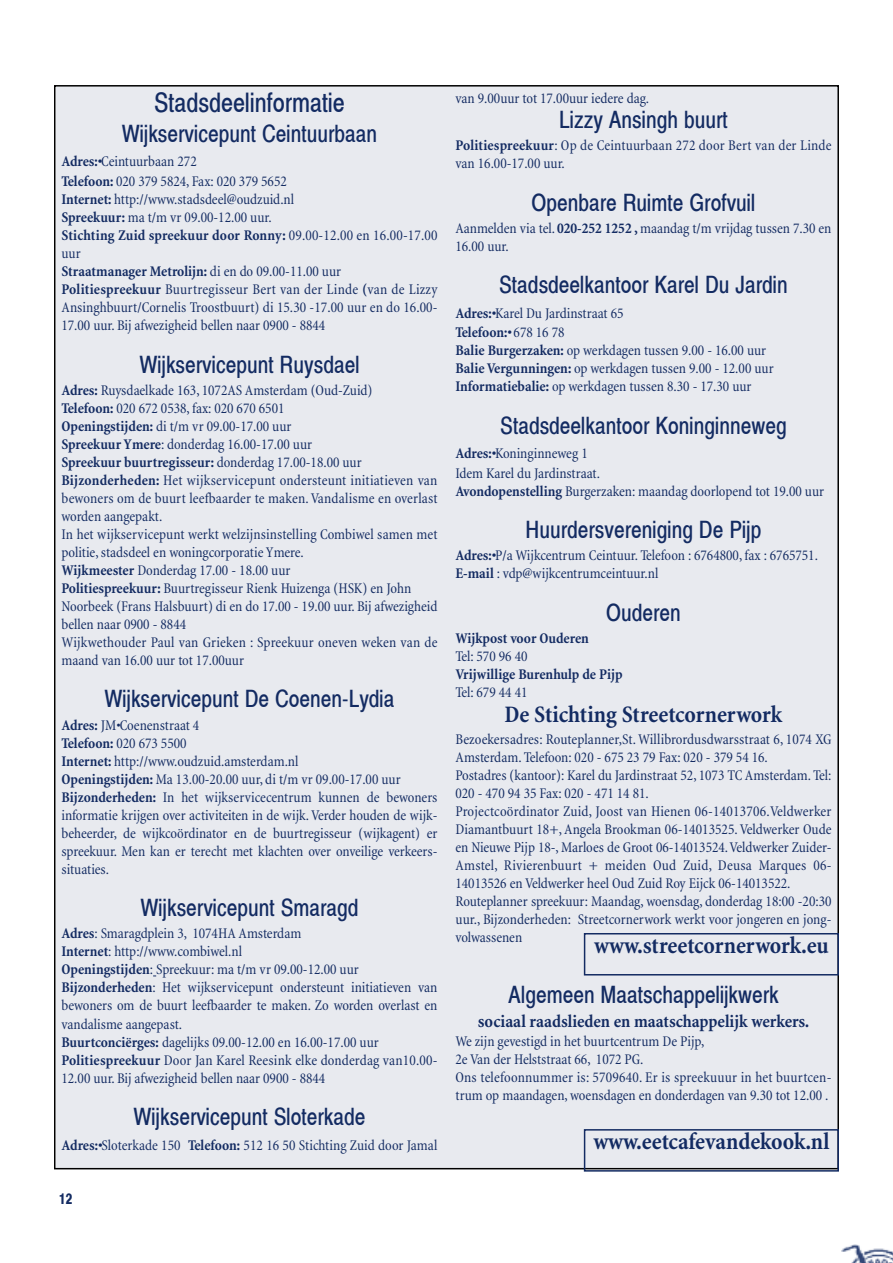
<style>
.page{position:relative;width:893px;height:1263px;background:#fff}
.page>*{position:absolute;margin:0;border:0;box-sizing:border-box;transform-origin:0 0}
.t1{font:27px "Xerox Sans Serif Narrow FC";color:#132b62}
.t2{font:24px "Xerox Sans Serif Narrow FC";color:#132b62}
.t3{font:700 condensed 24px "Minion";letter-spacing:-.005em;color:#132b62}
.t4{font:700 condensed 18px "Minion";color:#132b62}
.t5{font:condensed 15px/18px "Minion";color:#132b62}
.t6{font:700 condensed 15px "Minion";letter-spacing:-.005em;color:#132b62}
.t7{font:700 15px "Xerox Sans Serif Narrow FC";color:#132b62}
.s1{font-weight:700}
</style>
<div class="page">
<div style="left:56px;top:87px;width:781px;height:1081px;background:#e8eaef"></div>
<div style="left:584px;top:933px;width:255px;height:42px;border:2px solid #132b62"></div>
<div style="left:584px;top:1129px;width:255px;height:42px;border:2px solid #132b62"></div>
<img style="left:842px;top:1245px;width:51px;height:18px">
<h1 class="t1" style="left:154px;top:93px;width:192px">Stadsdeelinformatie</h1>
<h2 class="t2" style="left:122px;top:125px;width:257px">Wijkservicepunt Ceintuurbaan</h2>
<p class="t5" style="left:61px;top:153px;width:227px;line-height:19.5px"><span class="s1">Adres:•</span>Ceintuurbaan 272<br><span class="s1">Telefoon:</span> 020 379 5824, Fax: 020 379 5652</p>
<p class="t5" style="left:61px;top:191px;width:377px"><span class="s1">Internet:</span> http://www.stadsdeel@oudzuid.nl<br><span class="s1">Spreekuur:</span> ma t/m vr 09.00-12.00 uur.<br><span class="s1">Stichting Zuid spreekuur door Ronny:</span> 09.00-12.00 en 16.00-17.00 uur<br><span class="s1">Straatmanager Metrolijn:</span> di en do 09.00-11.00 uur <span class="s1">Politiespreekuur</span> Buurtregisseur Bert van der Linde <span class="s1">(</span>van de Lizzy Ansinghbuurt/Cornelis Troostbuurt) di 15.30 -17.00 uur en do 16.00- 17.00 uur. Bij afwezigheid bellen naar 0900 - 8844</p>
<h2 class="t2" style="left:139px;top:355px;width:222px">Wijkservicepunt Ruysdael</h2>
<p class="t5" style="left:61px;top:382px;width:377px"><span class="s1">Adres:</span> Ruysdaelkade 163, 1072AS Amsterdam (Oud-Zuid)<br><span class="s1">Telefoon:</span> 020 672 0538, fax: 020 670 6501<br><span class="s1">Openingstijden:</span> di t/m vr 09.00-17.00 uur<br><span class="s1">Spreekuur Ymere</span>: donderdag 16.00-17.00 uur<br><span class="s1">Spreekuur buurtregisseur:</span> donderdag 17.00-18.00 uur <span class="s1">Bijzonderheden:</span> Het wijkservicepunt ondersteunt initiatieven van bewoners om de buurt leefbaarder te maken.Vandalisme en overlast worden aangepakt.<br>In het wijkservicepunt werkt welzijnsinstelling Combiwel samen met politie,stadsdeel en woningcorporatie Ymere.<br><span class="s1">Wijkmeester</span> Donderdag 17.00 - 18.00 uur<br><span class="s1">Politiespreekuur:</span> Buurtregisseur Rienk Huizenga (HSK) en John Noorbeek (Frans Halsbuurt) di en do 17.00 - 19.00 uur. Bij afwezigheid bellen naar 0900 - 8844<br>Wijkwethouder Paul van Grieken : Spreekuur oneven weken van de maand van 16.00 uur tot 17.00uur</p>
<h2 class="t2" style="left:104px;top:690px;width:292px">Wijkservicepunt De Coenen-Lydia</h2>
<p class="t5" style="left:61px;top:717px;width:377px"><span class="s1">Adres:</span> JM•Coenenstraat 4<br><span class="s1">Telefoon:</span> 020 673 5500<br><span class="s1">Internet:</span> http://www.oudzuid.amsterdam.nl<br><span class="s1">Openingstijden:</span> Ma 13.00-20.00 uur, di t/m vr 09.00-17.00 uur <span class="s1">Bijzonderheden:</span> In het wijkservicecentrum kunnen de bewoners informatie krijgen over activiteiten in de wijk.Verder houden de wijk&shy;beheerder, de wijkcoördinator en de buurtregisseur (wijkagent) er spreekuur. Men kan er terecht met klachten over onveilige verkeers&shy;situaties.</p>
<h2 class="t2" style="left:140px;top:899px;width:220px">Wijkservicepunt Smaragd</h2>
<p class="t5" style="left:62px;top:926px;width:377px"><span class="s1">Adres</span>: Smaragdplein 3, 1074HA Amsterdam<br><span class="s1">Internet</span>: http://www.combiwel.nl<br><span class="s1">Openingstijden</span>: Spreekuur: ma t/m vr 09.00-12.00 uur <span class="s1">Bijzonderheden</span>: Het wijkservicepunt ondersteunt initiatieven van bewoners om de buurt leefbaarder te maken. Zo worden overlast en vandalisme aangepast.<br><span class="s1">Buurtconciërges:</span> dagelijks 09.00-12.00 en 16.00-17.00 uur <span class="s1">Politiespreekuur</span> Door Jan Karel Reesink elke donderdag van10.00- 12.00 uur. Bij afwezigheid bellen naar 0900 - 8844</p>
<h2 class="t2" style="left:133px;top:1108px;width:234px">Wijkservicepunt Sloterkade</h2>
<p class="t5" style="left:62px;top:1137px;width:377px"><span class="s1">Adres:•</span>Sloterkade 150 <span class="s1">Telefoon:</span> 512 16 50 Stichting Zuid door Jamal</p>
<p class="t7" style="left:59px;top:1193px;width:15px">12</p>
<p class="t5" style="left:455px;top:91px;width:195px">van 9.00uur tot 17.00uur iedere dag.</p>
<h2 class="t2" style="left:559px;top:111px;width:170px">Lizzy Ansingh buurt</h2>
<p class="t5" style="left:455px;top:137px;width:377px"><span class="s1">Politiespreekuur</span>: Op de Ceintuurbaan 272 door Bert van der Linde van 16.00-17.00 uur.</p>
<h2 class="t2" style="left:531px;top:193px;width:225px">Openbare Ruimte Grofvuil</h2>
<p class="t5" style="left:455px;top:220px;width:377px">Aanmelden via tel. <span class="s1">020-252 1252 ,</span>maandag t/m vrijdag tussen 7.30 en<br>16.00 uur.</p>
<h2 class="t2" style="left:499px;top:276px;width:290px">Stadsdeelkantoor Karel Du Jardin</h2>
<p class="t5" style="left:455px;top:304px;width:170px;line-height:19.5px"><span class="s1">Adres:•</span>Karel Du Jardinstraat 65<br><span class="s1">Telefoon:•</span>678 16 78</p>
<p class="t5" style="left:455px;top:343px;width:320px"><span class="s1">Balie Burgerzaken:</span> op werkdagen tussen 9.00 - 16.00 uur<br><span class="s1">BalieVergunningen:</span> op werkdagen tussen 9.00 - 12.00 uur<br><span class="s1">Informatiebalie:</span> op werkdagen tussen 8.30 - 17.30 uur</p>
<h2 class="t2" style="left:500px;top:417px;width:288px">Stadsdeelkantoor Koninginneweg</h2>
<p class="t5" style="left:455px;top:445px;width:146px;line-height:19.5px"><span class="s1">Adres:•</span>Koninginneweg 1<br>Idem Karel du Jardinstraat.</p>
<p class="t5" style="left:455px;top:483px;width:370px"><span class="s1">Avondopenstelling</span> Burgerzaken: maandag doorlopend tot 19.00 uur</p>
<h2 class="t2" style="left:526px;top:521px;width:237px">Huurdersvereniging De Pijp</h2>
<p class="t5" style="left:455px;top:548px;width:364px"><span class="s1">Adres:•</span>P/a Wijkcentrum Ceintuur. Telefoon : 6764800, fax : 6765751.<br><span class="s1">E-mail</span> : vdp@wijkcentrumceintuur.nl</p>
<h2 class="t2" style="left:606px;top:604px;width:76px">Ouderen</h2>
<p class="t6" style="left:455px;top:633px;width:135px">Wijkpost voor Ouderen</p>
<p class="t5" style="left:455px;top:649px;width:73px">Tel: 570 96 40</p>
<p class="t6" style="left:455px;top:669px;width:169px">Vrijwillige Burenhulp de Pijp</p>
<p class="t5" style="left:455px;top:685px;width:73px">Tel: 679 44 41</p>
<h2 class="t3" style="left:504px;top:705px;width:280px">De Stichting Streetcornerwork</h2>
<p class="t5" style="left:455px;top:731px;width:377px">Bezoekersadres: Routeplanner,St. Willibrordusdwarsstraat 6, 1074 XG Amsterdam. Telefoon: 020 - 675 23 79 Fax: 020 - 379 54 16.<br>Postadres (kantoor): Karel du Jardinstraat 52, 1073 TC Amsterdam. Tel:<br>020 - 470 94 35 Fax: 020 - 471 14 81.<br>Projectcoördinator Zuid, Joost van Hienen 06-14013706.Veldwerker Diamantbuurt 18+,Angela Brookman 06-14013525.Veldwerker Oude en Nieuwe Pijp 18-,Marloes de Groot 06-14013524.Veldwerker Zuider-Amstel, Rivierenbuurt + meiden Oud Zuid, Deusa Marques 06- 14013526 en Veldwerker heel Oud Zuid Roy Eijck 06-14013522.<br>Routeplanner spreekuur: Maandag, woensdag, donderdag 18:00 -20:30 uur., Bijzonderheden: Streetcornerwork werkt voor jongeren en jong&shy;volwassenen</p>
<h2 class="t3" style="left:594px;top:936px;width:236px">www.streetcornerwork.eu</h2>
<h2 class="t2" style="left:508px;top:985px;width:272px">Algemeen Maatschappelijkwerk</h2>
<p class="t4" style="left:478px;top:1014px;width:333px">sociaal raadslieden en maatschappelijk werkers.</p>
<p class="t5" style="left:455px;top:1034px;width:377px">We zijn gevestigd in het buurtcentrum De Pijp,<br>2e Van der Helststraat 66, 1072 PG.<br>Ons telefoonnummer is: 5709640. Er is spreekuuur in het buurtcen&shy;trum op maandagen,woensdagen en donderdagen van 9.30 tot 12.00 .</p>
<h2 class="t3" style="left:593px;top:1132px;width:238px">www.eetcafevandekook.nl</h2>
</div>
